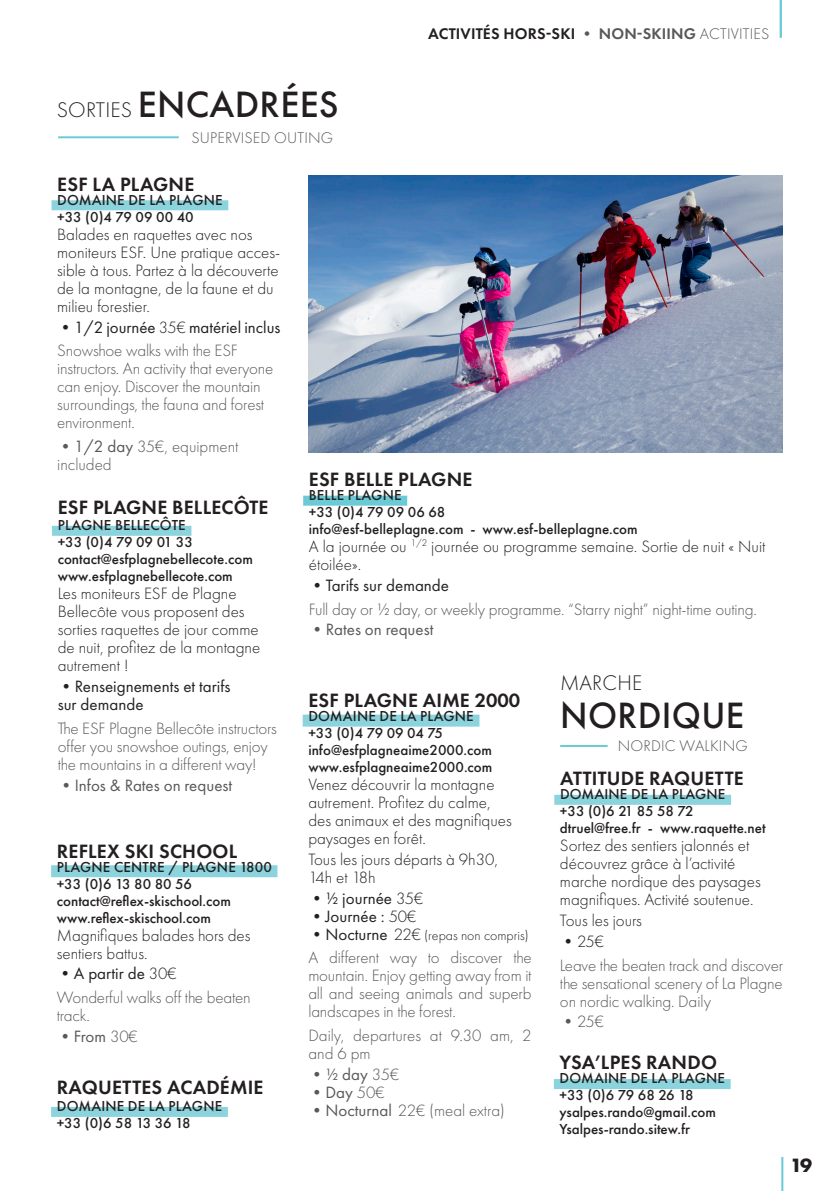
<style>
.page{position:relative;width:840px;height:1191px;background:#fff}
.page>*{position:absolute;margin:0;border:0;box-sizing:border-box;transform-origin:0 0}
.t1{font:500 38px "Futura PT";letter-spacing:.01em;color:#231f20}
.t2{font:300 22px "Futura PT";letter-spacing:.01em;color:#231f20}
.t3{font:600 20px "Futura PT";letter-spacing:.01em;color:#231f20}
.t4{font:700 20px "Futura PT";color:#231f20}
.t5{font:300 17px/18px "Futura PT";letter-spacing:-.01em;color:#57585a}
.t6{font:300 17px/18px "Futura PT";color:#231f20}
.t7{font:17px "Futura PT";color:#231f20}
.t8{font:17px "Futura PT";color:#57585a}
.t9{font:600 16px "Futura PT";letter-spacing:.01em;color:#231f20}
.t10{font:300 16px "Futura PT";letter-spacing:.01em;color:#57585a}
.t11{font:500 15px "Futura PT";color:#231f20}
.t12{font:300 14px "Futura PT";color:#231f20}
.s1{color:#57585a}
.s2{font-weight:300;color:#57585a}
.s3{font-weight:300;font-size:22px}
.s4{font-weight:300}
.s5{font-weight:400}
.s6{font-weight:400;font-size:17px}
.s7{font-size:17px}
</style>
<div class="page">
<hr style="left:779px;top:0;width:2px;height:38px;background:#6acbd6">
<hr style="left:780px;top:1157px;width:2px;height:34px;background:#6acbd6">
<hr style="left:58px;top:136px;width:121px;height:2px;background:#6acbd6">
<div style="left:52px;top:526px;width:139px;height:10px;background:#8bd4dd"></div>
<div style="left:303px;top:495px;width:104px;height:10px;background:#6acbd6"></div>
<div style="left:51px;top:865px;width:226px;height:12px;background:#8bd4dd"></div>
<div style="left:302px;top:714px;width:177px;height:12px;background:#8bd4dd"></div>
<div style="left:554px;top:795px;width:176px;height:10px;background:#8bd4dd"></div>
<hr style="left:560px;top:745px;width:47px;height:2px;background:#6acbd6">
<div style="left:51px;top:200px;width:177px;height:10px;background:#8bd4dd"></div>
<div style="left:51px;top:1107px;width:177px;height:10px;background:#8bd4dd"></div>
<img style="left:309px;top:175px;width:473px;height:277px">
<div style="left:553px;top:1079px;width:177px;height:10px;background:#8bd4dd"></div>
<p class="t9" style="left:428px;top:24px;width:342px">ACTIVITÉS HORS-SKI <span class="s1">• NON-SKIING</span> <span class="s2">ACTIVITIES</span></p>
<p class="t1" style="left:57px;top:81px;width:283px"><span class="s3">SORTIES</span> ENCADRÉES</p>
<p class="t10" style="left:191px;top:129px;width:143px">SUPERVISED OUTING</p>
<p class="t3" style="left:57px;top:171px;width:138px">ESF LA PLAGNE</p>
<p class="t11" style="left:57px;top:191px;width:167px">DOMAINE DE LA PLAGNE</p>
<p class="t11" style="left:57px;top:208px;width:138px">+33 (0)4 79 09 00 40</p>
<p class="t6" style="left:57px;top:225px;width:224px">Balades en raquettes avec nos moniteurs ESF. Une pratique acces&shy;sible à tous. Partez à la découverte de la montagne, de la faune et du milieu forestier.</p>
<p class="t7" style="left:57px;top:317px;width:224px">•1/2 journée <span class="s4">35€</span> matériel inclus</p>
<p class="t5" style="left:57px;top:342px;width:218px">Snowshoe walks with the ESF instructors. An activity that everyone can enjoy. Discover the mountain surroundings, the fauna and forest environment.</p>
<p class="t5" style="left:57px;top:437px;width:183px">•<span class="s5">1/2 day</span> 35€, equipment included</p>
<p class="t3" style="left:58px;top:495px;width:212px">ESF PLAGNE BELLECÔTE</p>
<p class="t11" style="left:58px;top:516px;width:129px">PLAGNE BELLECÔTE</p>
<p class="t11" style="left:58px;top:533px;width:137px">+33 (0)4 79 09 01 33</p>
<p class="t11" style="left:58px;top:550px;width:196px">contact@esfplagnebellecote.com</p>
<p class="t11" style="left:58px;top:567px;width:176px">www.esfplagnebellecote.com</p>
<p class="t6" style="left:58px;top:584px;width:204px">Les moniteurs ESF de Plagne<br>Bellecôte vous proposent des sorties raquettes de jour comme de nuit, profitez de la montagne autrement !</p>
<p class="t7" style="left:58px;top:676px;width:174px">•Renseignements et tarifs</p>
<p class="t7" style="left:58px;top:694px;width:87px">sur demande</p>
<p class="t5" style="left:58px;top:719px;width:220px">The ESF Plagne Bellecôte instructors offer you snowshoe outings, enjoy the mountains in a different way!</p>
<p class="t8" style="left:58px;top:775px;width:176px"><span class="s4">•</span>Infos &amp; Rates on request</p>
<p class="t3" style="left:57px;top:838px;width:182px">REFLEX SKI SCHOOL</p>
<p class="t11" style="left:57px;top:857px;width:216px">PLAGNE CENTRE / PLAGNE 1800</p>
<p class="t11" style="left:57px;top:874px;width:137px">+33 (0)6 13 80 80 56</p>
<p class="t11" style="left:57px;top:891px;width:176px">contact@reflex-skischool.com</p>
<p class="t11" style="left:57px;top:908px;width:156px">www.reflex-skischool.com</p>
<p class="t6" style="left:57px;top:926px;width:195px">Magnifiques balades hors des</p>
<p class="t6" style="left:57px;top:944px;width:92px">sentiers battus.</p>
<p class="t7" style="left:57px;top:963px;width:121px">•A partir de <span class="s4">30€</span></p>
<p class="t5" style="left:57px;top:988px;width:195px">Wonderful walks off the beaten track.</p>
<p class="t5" style="left:57px;top:1027px;width:83px">•<span class="s5">From</span> 30€</p>
<p class="t3" style="left:57px;top:1075px;width:208px">RAQUETTES ACADÉMIE</p>
<p class="t11" style="left:57px;top:1097px;width:167px">DOMAINE DE LA PLAGNE</p>
<p class="t11" style="left:57px;top:1114px;width:135px">+33 (0)6 58 13 36 18</p>
<p class="t3" style="left:309px;top:467px;width:165px">ESF BELLE PLAGNE</p>
<p class="t11" style="left:309px;top:486px;width:94px">BELLE PLAGNE</p>
<p class="t11" style="left:309px;top:503px;width:138px">+33 (0)4 79 09 06 68</p>
<p class="t11" style="left:309px;top:520px;width:330px">info@esf-belleplagne.com - www.esf-belleplagne.com</p>
<p class="t6" style="left:309px;top:537px;width:458px">A la journée ou <sup>1/2</sup> journée ou programme semaine. Sortie de nuit « Nuit étoilée».</p>
<p class="t7" style="left:309px;top:575px;width:142px">•Tarifs sur demande</p>
<p class="t5" style="left:309px;top:600px;width:449px">Full day or ½ day, or weekly programme. “Starry night” night-time outing.</p>
<p class="t8" style="left:309px;top:619px;width:126px"><span class="s4">•</span>Rates on request</p>
<p class="t3" style="left:308px;top:687px;width:213px">ESF PLAGNE AIME 2000</p>
<p class="t11" style="left:308px;top:707px;width:167px">DOMAINE DE LA PLAGNE</p>
<p class="t11" style="left:308px;top:724px;width:136px">+33 (0)4 79 09 04 75</p>
<p class="t11" style="left:308px;top:741px;width:185px">info@esfplagneaime2000.com</p>
<p class="t11" style="left:308px;top:758px;width:185px">www.esfplagneaime2000.com</p>
<p class="t6" style="left:308px;top:775px;width:205px">Venez découvrir la montagne autrement. Profitez du calme, des animaux et des magnifiques paysages en forêt.</p>
<p class="t6" style="left:308px;top:850px;width:191px">Tous les jours départs à 9h30,</p>
<p class="t6" style="left:308px;top:868px;width:69px">14h et 18h</p>
<p class="t7" style="left:308px;top:888px;width:116px">•½ journée <span class="s4">35€</span></p>
<p class="t7" style="left:308px;top:906px;width:110px">•Journée : <span class="s4">50€</span></p>
<p class="t12" style="left:308px;top:927px;width:222px"><span class="s6">•Nocturne</span> <span class="s7">22€</span> (repas non compris)</p>
<p class="t5" style="left:308px;top:948px;width:225px;text-align:justify">A different way to discover the mountain. Enjoy getting away from it all and seeing animals and superb landscapes in the forest.</p>
<p class="t5" style="left:308px;top:1026px;width:224px">Daily, departures at 9.30 am, 2 and 6 pm</p>
<p class="t5" style="left:308px;top:1065px;width:92px">•<span class="s5">½ day</span> 35€</p>
<p class="t5" style="left:308px;top:1083px;width:78px">•<span class="s5">Day</span> 50€</p>
<p class="t5" style="left:308px;top:1101px;width:198px">•<span class="s5">Nocturnal</span> 22€ (meal extra)</p>
<p class="t2" style="left:559px;top:670px;width:84px">MARCHE</p>
<p class="t1" style="left:560px;top:692px;width:185px">NORDIQUE</p>
<p class="t10" style="left:617px;top:736px;width:131px">NORDIC WALKING</p>
<p class="t3" style="left:559px;top:766px;width:185px">ATTITUDE RAQUETTE</p>
<p class="t11" style="left:559px;top:785px;width:167px">DOMAINE DE LA PLAGNE</p>
<p class="t11" style="left:559px;top:802px;width:135px">+33 (0)6 21 85 58 72</p>
<p class="t11" style="left:559px;top:819px;width:207px">dtruel@free.fr - www.raquette.net</p>
<p class="t6" style="left:559px;top:836px;width:202px">Sortez des sentiers jalonnés et découvrez grâce à l’activité marche nordique des paysages magnifiques. Activité soutenue.</p>
<p class="t6" style="left:559px;top:911px;width:83px">Tous les jours</p>
<p class="t6" style="left:559px;top:932px;width:46px"><span class="s5">•</span>25€</p>
<p class="t5" style="left:559px;top:956px;width:224px;text-align:justify">Leave the beaten track and discover the sensational scenery of La Plagne on nordic walking. Daily</p>
<p class="t5" style="left:559px;top:1013px;width:46px">•25€</p>
<p class="t3" style="left:559px;top:1050px;width:159px">YSA’LPES RANDO</p>
<p class="t11" style="left:559px;top:1069px;width:167px">DOMAINE DE LA PLAGNE</p>
<p class="t11" style="left:559px;top:1086px;width:136px">+33 (0)6 79 68 26 18</p>
<p class="t11" style="left:559px;top:1103px;width:158px">ysalpes.rando@gmail.com</p>
<p class="t11" style="left:559px;top:1120px;width:132px">Ysalpes-rando.sitew.fr</p>
<p class="t4" style="left:789px;top:1152px;width:23px">19</p>
</div>
